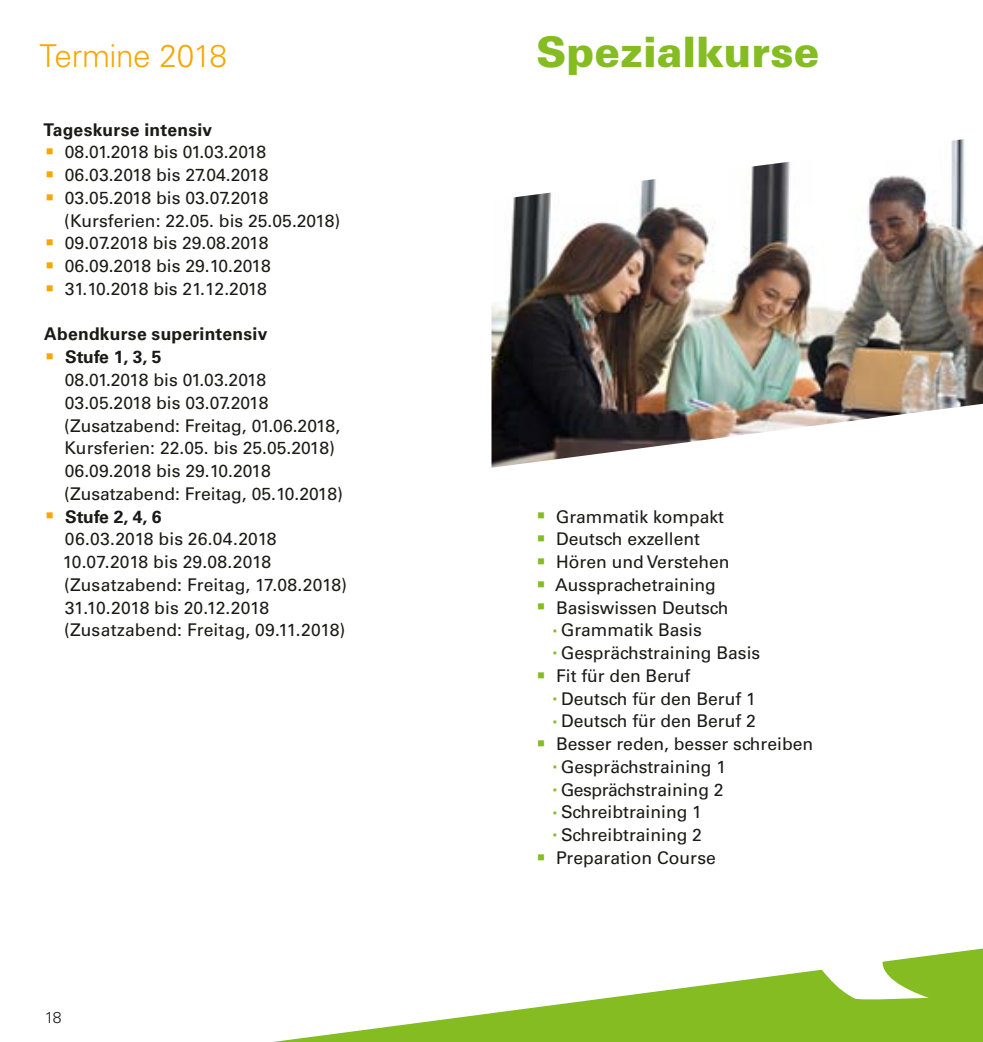
<style>
.page{position:relative;width:983px;height:1042px;background:#fff}
.page>*{position:absolute;margin:0;border:0;box-sizing:border-box;transform-origin:0 0}
.H0_grün{font:900 42px "Univers LT Std";letter-spacing:-.005em;color:#85bc22}
.H1_orange{font:300 31.5px "Univers LT Std";letter-spacing:-.015em;color:#f7a704}
.t1{font:17.5px/22.8px "Univers LT Std";color:#1a1a18}
.t2{font:700 17.5px "Univers LT Std";letter-spacing:.015em;color:#1a1a18}
.t3{font:300 15.75px "Univers LT Std";color:#1a1a18}
.s1{font-family:"Arial";font-size:26.25px;color:#f7a704}
.s2{font-weight:700}
.s3{font-family:"Arial";font-size:26.25px;color:#85bc22}
.s4{font-family:"Arial";font-size:12.25px;color:#85bc22}
</style>
<div class="page">
<img style="left:491px;top:139px;width:491px;height:329px">
<svg style="left:273px;top:948px;width:709px;height:94px"></svg>
<p class="H1_orange" style="left:40px;top:37px;width:189px">Termine 2018</p>
<h3 class="t2" style="left:43px;top:119px;width:170px">Tageskurse intensiv</h3>
<p class="t1" style="left:45px;top:141px;width:223px"><span class="s1">▪</span> 08.01.2018 bis 01.03.2018</p>
<p class="t1" style="left:45px;top:164px;width:225px"><span class="s1">▪</span> 06.03.2018 bis 27.04.2018</p>
<p class="t1" style="left:64px;top:186px;width:277px;text-indent:-19px"><span class="s1">▪</span> 03.05.2018 bis 03.07.2018 (Kursferien: 22.05. bis 25.05.2018)</p>
<p class="t1" style="left:45px;top:232px;width:225px"><span class="s1">▪</span> 09.07.2018 bis 29.08.2018</p>
<p class="t1" style="left:45px;top:255px;width:227px"><span class="s1">▪</span> 06.09.2018 bis 29.10.2018</p>
<p class="t1" style="left:45px;top:277px;width:223px"><span class="s1">▪</span> 31.10.2018 bis 21.12.2018</p>
<h3 class="t2" style="left:44px;top:324px;width:225px">Abendkurse superintensiv</h3>
<p class="t1" style="left:64px;top:346px;width:280px;text-indent:-19px"><span class="s1">▪</span> <span class="s2">Stufe 1, 3, 5<br></span>08.01.2018 bis 01.03.2018<br>03.05.2018 bis 03.07.2018 (Zusatzabend: Freitag, 01.06.2018,<br>Kursferien: 22.05. bis 25.05.2018)<br>06.09.2018 bis 29.10.2018 (Zusatzabend: Freitag, 05.10.2018)</p>
<p class="t1" style="left:63px;top:505px;width:285px;text-indent:-18px"><span class="s1">▪</span> <span class="s2">Stufe 2, 4, 6<br></span>06.03.2018 bis 26.04.2018<br>10.07.2018 bis 29.08.2018 (Zusatzabend: Freitag, 17.08.2018)<br>31.10.2018 bis 20.12.2018 (Zusatzabend: Freitag, 09.11.2018)</p>
<p class="t3" style="left:45px;top:1008px;width:18px">18</p>
<p class="H0_grün" style="left:536px;top:26px;width:285px">Spezialkurse</p>
<p class="t1" style="left:536px;top:505px;width:189px"><span class="s3">▪</span> Grammatik kompakt</p>
<p class="t1" style="left:536px;top:528px;width:165px"><span class="s3">▪</span> Deutsch exzellent</p>
<p class="t1" style="left:536px;top:550px;width:194px"><span class="s3">▪</span> Hören und Verstehen</p>
<p class="t1" style="left:536px;top:573px;width:181px"><span class="s3">▪</span> Aussprachetraining</p>
<p class="t1" style="left:536px;top:596px;width:193px"><span class="s3">▪</span> Basiswissen Deutsch</p>
<p class="t1" style="left:553px;top:619px;width:150px"><span class="s4">▪</span> Grammatik Basis</p>
<p class="t1" style="left:553px;top:641px;width:209px"><span class="s4">▪</span> Gesprächstraining Basis</p>
<p class="t1" style="left:536px;top:664px;width:155px"><span class="s3">▪</span> Fit für den Beruf</p>
<p class="t1" style="left:553px;top:687px;width:204px"><span class="s4">▪</span> Deutsch für den Beruf 1</p>
<p class="t1" style="left:553px;top:710px;width:204px"><span class="s4">▪</span> Deutsch für den Beruf 2</p>
<p class="t1" style="left:536px;top:732px;width:278px"><span class="s3">▪</span> Besser reden, besser schreiben</p>
<p class="t1" style="left:553px;top:755px;width:175px"><span class="s4">▪</span> Gesprächstraining 1</p>
<p class="t1" style="left:553px;top:778px;width:172px"><span class="s4">▪</span> Gesprächstraining 2</p>
<p class="t1" style="left:553px;top:801px;width:150px"><span class="s4">▪</span> Schreibtraining 1</p>
<p class="t1" style="left:553px;top:823px;width:150px"><span class="s4">▪</span> Schreibtraining 2</p>
<p class="t1" style="left:536px;top:846px;width:181px"><span class="s3">▪</span> Preparation Course</p>
</div>
